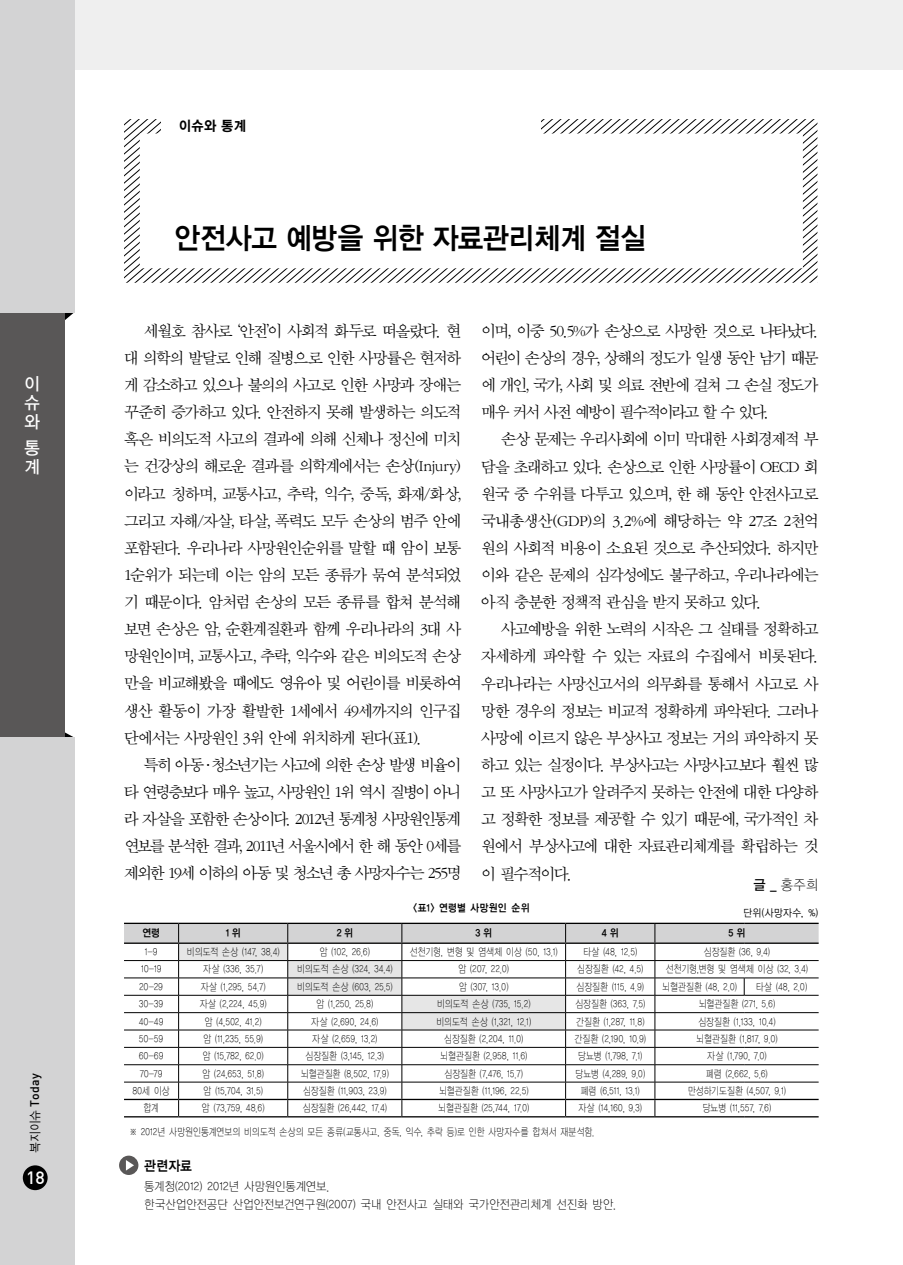
<style>
.page{position:relative;width:903px;height:1265px;background:#fff}
.page>*{position:absolute;margin:0;border:0;box-sizing:border-box;transform-origin:0 0}
.t1{font:29.75px "YGO145";letter-spacing:-.075em;color:#000;scale:.93 1}
.t2{font:17.5px/18.7px "YGO135";color:#fff;text-align:justify;scale:.95 1}
.t3{font:17.5px "Dinmed";color:#fff}
.t4{font:16.62px/27.1px "Sand Sm";letter-spacing:-.08em;color:#000;text-align:justify}
.t5{font:14px "YGO155";color:#000;scale:.93 1}
.t6{font:14px "YDIYGO110 KS Cpc EUC H";color:#000;scale:.93 1}
.t7{font:14px "YDIYGO140 KS Cpc EUC H";color:#000;scale:.9 1}
.t8{font:12.25px/18.2px "YDIYGO110 KS Cpc EUC H";letter-spacing:-.055em;color:#000;scale:.9 1}
.t9{font:12.25px "Dinmed";letter-spacing:.02em;color:#000}
.t10{font:10.5px "YDIYGO110 KS Cpc EUC H";letter-spacing:-.035em;color:#000;scale:.8 1}
.t11{font:10.5px "YDIYGO110 KS Cpc EUC H";letter-spacing:-.055em;color:#000;scale:.8 1}
.t12{font:10.5px "YDIYGO140 KS Cpc EUC H";letter-spacing:-.05em;color:#000;scale:.9 1}
.t13{font:10.5px "YDIYGO140 KS Cpc EUC H";letter-spacing:-.02em;color:#000;scale:.9 1}
.t14{font:10.5px "YDIYGO120 KS Cpc EUC H";letter-spacing:-.025em;color:#000;scale:.9 1}
.s1{font-family:"YDIYGO120 KS Cpc EUC H"}
.s2{font-family:"YGO135"}
</style>
<div class="page">
<svg style="left:124px;top:119px;width:693px;height:164px"></svg>
<div style="left:0;top:0;width:903px;height:69px;background:#efefef"></div>
<svg style="left:64px;top:313px;width:10px;height:17px"></svg>
<svg style="left:64px;top:725px;width:9px;height:12px"></svg>
<div style="left:0;top:0;width:74px;height:313px;background:#d3d3d4"></div>
<div style="left:0;top:313px;width:64px;height:424px;background:#595757"></div>
<div style="left:0;top:737px;width:74px;height:528px;background:#d3d3d4"></div>
<div style="left:23px;top:1165px;width:25px;height:25px;background:#000;border-radius:50%"></div>
<div style="left:162px;top:115px;width:379px;height:30px;background:#fff"></div>
<svg style="left:119px;top:1156px;width:19px;height:19px"></svg>
<svg style="left:124px;top:924px;width:695px;height:192px"></svg>
<hr style="left:124px;top:923px;width:55px;height:1px;background:#000">
<hr style="left:179px;top:923px;width:109px;height:1px;background:#000">
<hr style="left:288px;top:923px;width:114px;height:1px;background:#000">
<hr style="left:402px;top:923px;width:164px;height:1px;background:#000">
<hr style="left:566px;top:923px;width:89px;height:1px;background:#000">
<hr style="left:655px;top:923px;width:89px;height:1px;background:#000">
<hr style="left:744px;top:923px;width:75px;height:1px;background:#000">
<hr style="left:124px;top:943px;width:55px;height:1px;background:#000">
<hr style="left:179px;top:943px;width:109px;height:1px;background:#000">
<hr style="left:288px;top:943px;width:114px;height:1px;background:#000">
<hr style="left:402px;top:943px;width:164px;height:1px;background:#000">
<hr style="left:566px;top:943px;width:89px;height:1px;background:#000">
<hr style="left:655px;top:943px;width:89px;height:1px;background:#000">
<hr style="left:744px;top:943px;width:75px;height:1px;background:#000">
<hr style="left:124px;top:1099px;width:55px;height:1px;background:#000">
<hr style="left:179px;top:1099px;width:109px;height:1px;background:#000">
<hr style="left:288px;top:1099px;width:114px;height:1px;background:#000">
<hr style="left:402px;top:1099px;width:164px;height:1px;background:#000">
<hr style="left:566px;top:1099px;width:89px;height:1px;background:#000">
<hr style="left:655px;top:1099px;width:89px;height:1px;background:#000">
<hr style="left:744px;top:1099px;width:75px;height:1px;background:#000">
<hr style="left:124px;top:1116px;width:55px;height:1px;background:#000">
<hr style="left:179px;top:1116px;width:109px;height:1px;background:#000">
<hr style="left:288px;top:1116px;width:114px;height:1px;background:#000">
<hr style="left:402px;top:1116px;width:164px;height:1px;background:#000">
<hr style="left:566px;top:1116px;width:89px;height:1px;background:#000">
<hr style="left:655px;top:1116px;width:89px;height:1px;background:#000">
<hr style="left:744px;top:1116px;width:75px;height:1px;background:#000">
<p class="t2" style="left:24px;top:376px;width:18px">이 슈 와</p>
<p class="t2" style="left:24px;top:439px;width:18px">통 계</p>
<p class="t9" style="left:27px;top:1153px;width:81px;rotate:-90deg"><span class="s1">복지이슈</span> Today</p>
<p class="t3" style="left:26px;top:1166px;width:20px">18</p>
<p class="t5" style="left:179px;top:118px;width:74px">이슈와 통계</p>
<h1 class="t1" style="left:174px;top:222px;width:511px">안전사고 예방을 위한 자료관리체계 절실</h1>
<p class="t4" style="left:124px;top:318px;width:339px;text-indent:20px">세월호 참사로 ‘안전’이 사회적 화두로 떠올랐다. 현 대 의학의 발달로 인해 질병으로 인한 사망률은 현저하 게 감소하고 있으나 불의의 사고로 인한 사망과 장애는 꾸준히 증가하고 있다. 안전하지 못해 발생하는 의도적 혹은 비의도적 사고의 결과에 의해 신체나 정신에 미치 는 건강상의 해로운 결과를 의학계에서는 손상(Injury) 이라고 칭하며, 교통사고, 추락, 익수, 중독, 화재/화상, 그리고 자해/자살, 타살, 폭력도 모두 손상의 범주 안에 포함된다. 우리나라 사망원인순위를 말할 때 암이 보통 1순위가 되는데 이는 암의 모든 종류가 묶여 분석되었 기 때문이다. 암처럼 손상의 모든 종류를 합쳐 분석해 보면 손상은 암, 순환계질환과 함께 우리나라의 3대 사 망원인이며, 교통사고, 추락, 익수와 같은 비의도적 손상 만을 비교해봤을 때에도 영유아 및 어린이를 비롯하여 생산 활동이 가장 활발한 1세에서 49세까지의 인구집 단에서는 사망원인 3위 안에 위치하게 된다(표1).</p>
<p class="t4" style="left:124px;top:752px;width:339px;text-indent:20px">특히 아동·청소년기는 사고에 의한 손상 발생 비율이 타 연령층보다 매우 높고, 사망원인 1위 역시 질병이 아니 라 자살을 포함한 손상이다. 2012년 통계청 사망원인통계 연보를 분석한 결과, 2011년 서울시에서 한 해 동안 0세를 제외한 19세 이하의 아동 및 청소년 총 사망자수는 255명</p>
<p class="t4" style="left:481px;top:318px;width:339px">이며, 이중 50.5%가 손상으로 사망한 것으로 나타났다. 어린이 손상의 경우, 상해의 정도가 일생 동안 남기 때문 에 개인, 국가, 사회 및 의료 전반에 걸쳐 그 손실 정도가 매우 커서 사전 예방이 필수적이라고 할 수 있다.</p>
<p class="t4" style="left:481px;top:426px;width:339px;text-indent:20px">손상 문제는 우리사회에 이미 막대한 사회경제적 부 담을 초래하고 있다. 손상으로 인한 사망률이 OECD 회 원국 중 수위를 다투고 있으며, 한 해 동안 안전사고로 국내총생산(GDP)의 3.2%에 해당하는 약 27조 2천억 원의 사회적 비용이 소요된 것으로 추산되었다. 하지만 이와 같은 문제의 심각성에도 불구하고, 우리나라에는 아직 충분한 정책적 관심을 받지 못하고 있다.</p>
<p class="t4" style="left:481px;top:616px;width:339px;text-indent:20px">사고예방을 위한 노력의 시작은 그 실태를 정확하고 자세하게 파악할 수 있는 자료의 수집에서 비롯된다. 우리나라는 사망신고서의 의무화를 통해서 사고로 사 망한 경우의 정보는 비교적 정확하게 파악된다. 그러나 사망에 이르지 않은 부상사고 정보는 거의 파악하지 못 하고 있는 실정이다. 부상사고는 사망사고보다 훨씬 많 고 또 사망사고가 알려주지 못하는 안전에 대한 다양하 고 정확한 정보를 제공할 수 있기 때문에, 국가적인 차 원에서 부상사고에 대한 자료관리체계를 확립하는 것 이 필수적이다.</p>
<p class="t6" style="left:753px;top:878px;width:72px"><span class="s2">글 _</span> 홍주희</p>
<p class="t12" style="left:413px;top:903px;width:131px">&lt;표1&gt; 연령별 사망원인 순위</p>
<p class="t14" style="left:743px;top:907px;width:85px">단위(사망자수, %)</p>
<p class="t13" style="left:142px;top:928px;width:22px">연령</p>
<p class="t13" style="left:225px;top:928px;width:19px">1위</p>
<p class="t13" style="left:336px;top:928px;width:20px">2위</p>
<p class="t13" style="left:475px;top:928px;width:21px">3위</p>
<p class="t13" style="left:602px;top:928px;width:21px">4위</p>
<p class="t13" style="left:728px;top:928px;width:21px">5위</p>
<p class="t10" style="left:145px;top:947px;width:18px">1-9</p>
<p class="t10" style="left:187px;top:947px;width:118px">비의도적 손상 (147, 38.4)</p>
<p class="t10" style="left:319px;top:947px;width:65px">암 (102, 26.6)</p>
<p class="t11" style="left:409px;top:947px;width:187px">선천기형, 변형 및 염색체 이상 (50, 13.1)</p>
<p class="t10" style="left:583px;top:947px;width:70px">타살 (48, 12.5)</p>
<p class="t10" style="left:703px;top:947px;width:85px">심장질환 (36, 9.4)</p>
<p class="t10" style="left:141px;top:964px;width:28px">10-19</p>
<p class="t10" style="left:203px;top:964px;width:77px">자살 (336, 35.7)</p>
<p class="t10" style="left:297px;top:964px;width:121px">비의도적 손상 (324, 34.4)</p>
<p class="t10" style="left:458px;top:964px;width:65px">암 (207, 22.0)</p>
<p class="t10" style="left:577px;top:964px;width:85px">심장질환 (42, 4.5)</p>
<p class="t11" style="left:665px;top:964px;width:180px">선천기형,변형 및 염색체 이상 (32, 3.4)</p>
<p class="t10" style="left:139px;top:981px;width:31px">20-29</p>
<p class="t10" style="left:200px;top:981px;width:83px">자살 (1,295, 54.7)</p>
<p class="t10" style="left:297px;top:981px;width:122px">비의도적 손상 (603, 25.5)</p>
<p class="t10" style="left:459px;top:981px;width:64px">암 (307, 13.0)</p>
<p class="t10" style="left:576px;top:981px;width:87px">심장질환 (115, 4.9)</p>
<p class="t10" style="left:662px;top:981px;width:96px">뇌혈관질환 (48, 2.0)</p>
<p class="t10" style="left:756px;top:981px;width:66px">타살 (48, 2.0)</p>
<p class="t10" style="left:139px;top:999px;width:32px">30-39</p>
<p class="t10" style="left:199px;top:999px;width:86px">자살 (2,224, 45.9)</p>
<p class="t10" style="left:316px;top:999px;width:73px">암 (1,250, 25.8)</p>
<p class="t10" style="left:437px;top:999px;width:119px">비의도적 손상 (735, 15.2)</p>
<p class="t10" style="left:575px;top:999px;width:90px">심장질환 (363, 7.5)</p>
<p class="t10" style="left:698px;top:999px;width:98px">뇌혈관질환 (271, 5.6)</p>
<p class="t10" style="left:139px;top:1016px;width:32px">40-49</p>
<p class="t10" style="left:204px;top:1016px;width:73px">암 (4,502, 41.2)</p>
<p class="t10" style="left:311px;top:1016px;width:86px">자살 (2,690, 24.6)</p>
<p class="t10" style="left:436px;top:1016px;width:121px">비의도적 손상 (1,321, 12.1)</p>
<p class="t10" style="left:576px;top:1016px;width:88px">간질환 (1,287, 11.8)</p>
<p class="t10" style="left:698px;top:1016px;width:99px">심장질환 (1,133, 10.4)</p>
<p class="t10" style="left:139px;top:1033px;width:32px">50-59</p>
<p class="t10" style="left:203px;top:1033px;width:77px">암 (11,235, 55.9)</p>
<p class="t10" style="left:312px;top:1033px;width:84px">자살 (2,659, 13.2)</p>
<p class="t10" style="left:444px;top:1033px;width:101px">심장질환 (2,204, 11.0)</p>
<p class="t10" style="left:574px;top:1033px;width:91px">간질환 (2,190, 10.9)</p>
<p class="t10" style="left:696px;top:1033px;width:104px">뇌혈관질환 (1,817, 9.0)</p>
<p class="t10" style="left:139px;top:1051px;width:33px">60-69</p>
<p class="t10" style="left:202px;top:1051px;width:78px">암 (15,782, 62.0)</p>
<p class="t10" style="left:305px;top:1051px;width:100px">심장질환 (3,145, 12.3)</p>
<p class="t10" style="left:440px;top:1051px;width:111px">뇌혈관질환 (2,958, 11.6)</p>
<p class="t10" style="left:578px;top:1051px;width:82px">당뇨병 (1,798, 7.1)</p>
<p class="t10" style="left:707px;top:1051px;width:76px">자살 (1,790, 7.0)</p>
<p class="t10" style="left:140px;top:1068px;width:30px">70-79</p>
<p class="t10" style="left:202px;top:1068px;width:79px">암 (24,653, 51.8)</p>
<p class="t10" style="left:300px;top:1068px;width:112px">뇌혈관질환 (8,502, 17.9)</p>
<p class="t10" style="left:444px;top:1068px;width:100px">심장질환 (7,476, 15.7)</p>
<p class="t10" style="left:575px;top:1068px;width:89px">당뇨병 (4,289, 9.0)</p>
<p class="t10" style="left:706px;top:1068px;width:79px">폐렴 (2,662, 5.6)</p>
<p class="t10" style="left:132px;top:1085px;width:49px">80세 이상</p>
<p class="t10" style="left:203px;top:1085px;width:76px">암 (15,704, 31.5)</p>
<p class="t10" style="left:303px;top:1085px;width:107px">심장질환 (11,903, 23.9)</p>
<p class="t10" style="left:439px;top:1085px;width:114px">뇌혈관질환 (11,196, 22.5)</p>
<p class="t10" style="left:580px;top:1085px;width:76px">폐렴 (6,511, 13.1)</p>
<p class="t11" style="left:688px;top:1085px;width:125px">만성하기도질환 (4,507, 9.1)</p>
<p class="t10" style="left:143px;top:1103px;width:22px">합계</p>
<p class="t10" style="left:202px;top:1103px;width:80px">암 (73,759, 48.6)</p>
<p class="t10" style="left:302px;top:1103px;width:107px">심장질환 (26,442, 17.4)</p>
<p class="t10" style="left:438px;top:1103px;width:116px">뇌혈관질환 (25,744, 17.0)</p>
<p class="t10" style="left:578px;top:1103px;width:82px">자살 (14,160, 9.3)</p>
<p class="t10" style="left:702px;top:1103px;width:88px">당뇨병 (11,557, 7.6)</p>
<p class="t10" style="left:129px;top:1126px;width:583px">※ 2012년 사망원인통계연보의 비의도적 손상의 모든 종류(교통사고, 중독, 익수, 추락 등)로 인한 사망자수를 합쳐서 재분석함.</p>
<p class="t7" style="left:144px;top:1158px;width:56px">관련자료</p>
<p class="t8" style="left:144px;top:1177px;width:526px">통계청(2012) 2012년 사망원인통계연보.<br>한국산업안전공단 산업안전보건연구원(2007) 국내 안전사고 실태와 국가안전관리체계 선진화 방안.</p>
</div>
